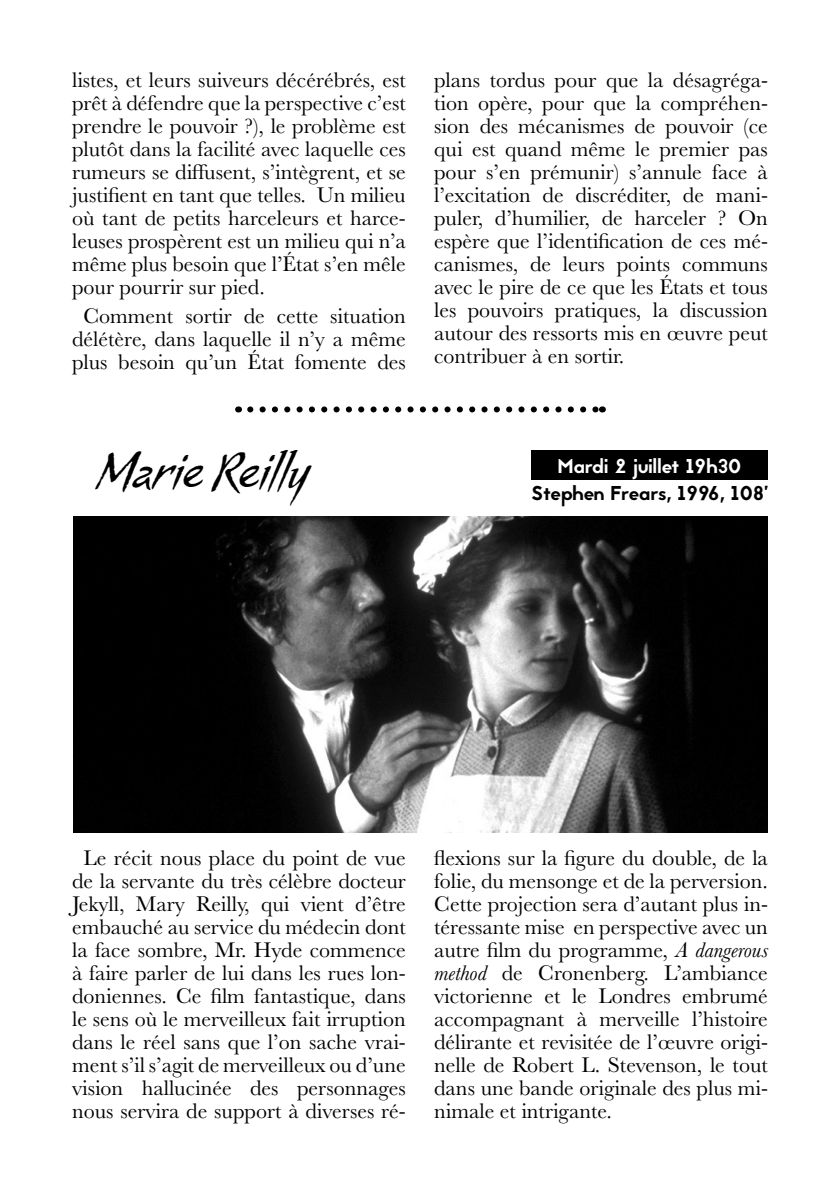
<style>
.page{position:relative;width:840px;height:1191px;background:#fff}
.page>*{position:absolute;margin:0;border:0;box-sizing:border-box;transform-origin:0 0}
.Titre{font:49.4px "Alma";color:#000}
.Texte{font:22px/23px "Baskerville MT Std";color:#000;text-align:justify}
.Infos{font:20px "Jaapokki";letter-spacing:-.005em;color:#000}
.Date{font:20px "Jaapokki";color:#fff}
.s1{font-style:italic}
</style>
<div class="page">
<div style="left:531px;top:450px;width:236px;height:30px;background:#000"></div>
<img style="left:74px;top:516px;width:693px;height:316px">
<svg style="left:250px;top:406px;width:345px;height:6px"></svg>
<p class="Texte" style="left:72px;top:68px;width:335px">listes, et leurs suiveurs décérébrés, est prêt à défendre que la perspective c’est prendre le pouvoir ?), le problème est plutôt dans la facilité avec laquelle ces rumeurs se diffusent, s’intègrent, et se justifient en tant que telles. Un milieu où tant de petits harceleurs et harce&shy;leuses prospèrent est un milieu qui n’a même plus besoin que l’État s’en mêle pour pourrir sur pied.</p>
<p class="Texte" style="left:72px;top:304px;width:335px;text-align:center">Comment sortir de cette situation délétère, dans laquelle il n’y a même plus besoin qu’un État fomente des</p>
<p class="Texte" style="left:434px;top:68px;width:335px">plans tordus pour que la désagréga&shy;tion opère, pour que la compréhen&shy;sion des mécanismes de pouvoir (ce qui est quand même le premier pas pour s’en prémunir) s’annule face à l’excitation de discréditer, de mani&shy;puler, d’humilier, de harceler ? On espère que l’identification de ces mé&shy;canismes, de leurs points communs avec le pire de ce que les États et tous les pouvoirs pratiques, la discussion autour des ressorts mis en œuvre peut contribuer à en sortir.</p>
<p class="Titre" style="left:98px;top:442px;width:211px">Marie Reilly</p>
<p class="Date" style="left:557px;top:452px;width:185px">Mardi 2 juillet 19h30</p>
<p class="Infos" style="left:531px;top:479px;width:238px">Stephen Frears, 1996, 108’</p>
<p class="Texte" style="left:72px;top:846px;width:335px;text-align:center">Le récit nous place du point de vue de la servante du très célèbre docteur Jekyll, Mary Reilly, qui vient d’être embauché au service du médecin dont la face sombre, Mr. Hyde commence à faire parler de lui dans les rues lon&shy;doniennes. Ce film fantastique, dans le sens où le merveilleux fait irruption dans le réel sans que l’on sache vrai&shy;ment s’il s’agit de merveilleux ou d’une vision hallucinée des personnages nous servira de support à diverses ré-</p>
<p class="Texte" style="left:434px;top:846px;width:335px">flexions sur la figure du double, de la folie, du mensonge et de la perversion.<br>Cette projection sera d’autant plus in&shy;téressante mise en perspective avec un autre film du programme, <span class="s1">A dangerous method</span> de Cronenberg. L’ambiance victorienne et le Londres embrumé accompagnant à merveille l’histoire délirante et revisitée de l’œuvre origi&shy;nelle de Robert L. Stevenson, le tout dans une bande originale des plus mi&shy;nimale et intrigante.</p>
</div>
